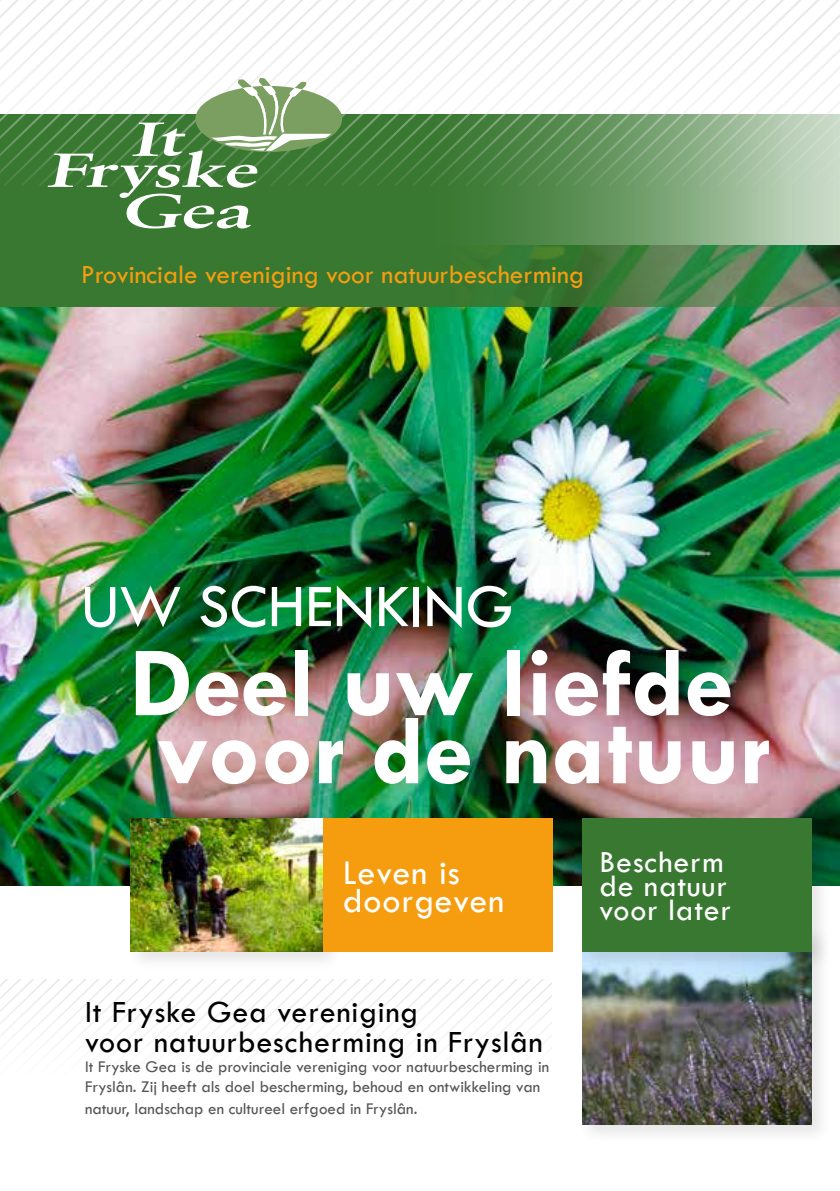
<style>
.page{position:relative;width:840px;height:1191px;background:#fff}
.page>*{position:absolute;margin:0;border:0;box-sizing:border-box;transform-origin:0 0}
.t1{font:700 100px "Tw Cen";color:#fff}
.t2{font:62.8px "Tw Cen";color:#fff}
.t3{font:36px/28px "Tw Cen";letter-spacing:.025em;color:#fff}
.t4{font:32px/30px "Tw Cen";letter-spacing:.025em;color:#000}
.t5{font:31.8px/24px "Tw Cen";letter-spacing:.025em;color:#fff}
.t6{font:27.2px "Tw Cen";color:#f59d0f}
.t7{font:17px/21px "Tw Cen";color:#555}
</style>
<div class="page">
<img style="left:0;top:306px;width:839px;height:579px">
<div style="left:578px;top:925px;width:253px;height:219px;background:#000;opacity:.1"></div>
<img style="left:582px;top:972px;width:229px;height:152px">
<div style="left:0;top:0;width:780px;height:306px;background:#397831"></div>
<svg style="left:192px;top:189px;width:647px;height:117px"></svg>
<svg style="left:0;top:979px;width:551px;height:59px"></svg>
<div style="left:578px;top:814px;width:253px;height:158px;background:#000;opacity:.1"></div>
<div style="left:582px;top:818px;width:229px;height:134px;background:#397831"></div>
<div style="left:126px;top:814px;width:217px;height:158px;background:#000;opacity:.1"></div>
<img style="left:130px;top:818px;width:193px;height:134px">
<svg style="left:342px;top:0;width:14px;height:186px"></svg>
<svg style="left:356px;top:0;width:18px;height:186px"></svg>
<svg style="left:374px;top:0;width:18px;height:186px"></svg>
<svg style="left:392px;top:0;width:17px;height:186px"></svg>
<svg style="left:409px;top:0;width:18px;height:186px"></svg>
<svg style="left:427px;top:0;width:18px;height:186px"></svg>
<svg style="left:445px;top:0;width:18px;height:186px"></svg>
<svg style="left:463px;top:0;width:17px;height:186px"></svg>
<svg style="left:480px;top:0;width:18px;height:189px"></svg>
<svg style="left:498px;top:0;width:18px;height:189px"></svg>
<svg style="left:516px;top:0;width:18px;height:189px;background:#b8cdb5"></svg>
<svg style="left:534px;top:0;width:18px;height:189px;background:#bacfb7"></svg>
<svg style="left:552px;top:0;width:18px;height:189px;background:#bbd0b9"></svg>
<svg style="left:570px;top:0;width:18px;height:189px;background:#bed1bb"></svg>
<svg style="left:588px;top:0;width:17px;height:189px;background:#c0d3bd"></svg>
<svg style="left:605px;top:0;width:18px;height:189px;background:#c2d5c0"></svg>
<svg style="left:623px;top:0;width:20px;height:189px;background:#c5d7c3"></svg>
<svg style="left:643px;top:0;width:196px;height:189px"></svg>
<svg style="left:0;top:0;width:342px;height:228px"></svg>
<div style="left:323px;top:818px;width:229px;height:134px;background:#f59d0f"></div>
<h3 class="t6" style="left:81px;top:258px;width:504px">Provinciale vereniging voor natuurbescherming</h3>
<h2 class="t2" style="left:81px;top:568px;width:434px">UW SCHENKING</h2>
<h1 class="t1" style="left:129px;top:623px;width:604px">Deel uw liefde</h1>
<h1 class="t1" style="left:156px;top:691px;width:616px">voor de natuur</h1>
<h3 class="t3" style="left:342px;top:858px;width:163px">Leven is doorgeven</h3>
<h3 class="t4" style="left:85px;top:996px;width:459px">It Fryske Gea vereniging<br>voor natuurbescherming in Fryslân</h3>
<p class="t7" style="left:85px;top:1056px;width:465px">It Fryske Gea is de provinciale vereniging voor natuurbescherming in<br>Fryslân. Zij heeft als doel bescherming, behoud en ontwikkeling van natuur, landschap en cultureel erfgoed in Fryslân.</p>
<h3 class="t5" style="left:599px;top:850px;width:133px">Bescherm de natuur voor later</h3>
</div>
